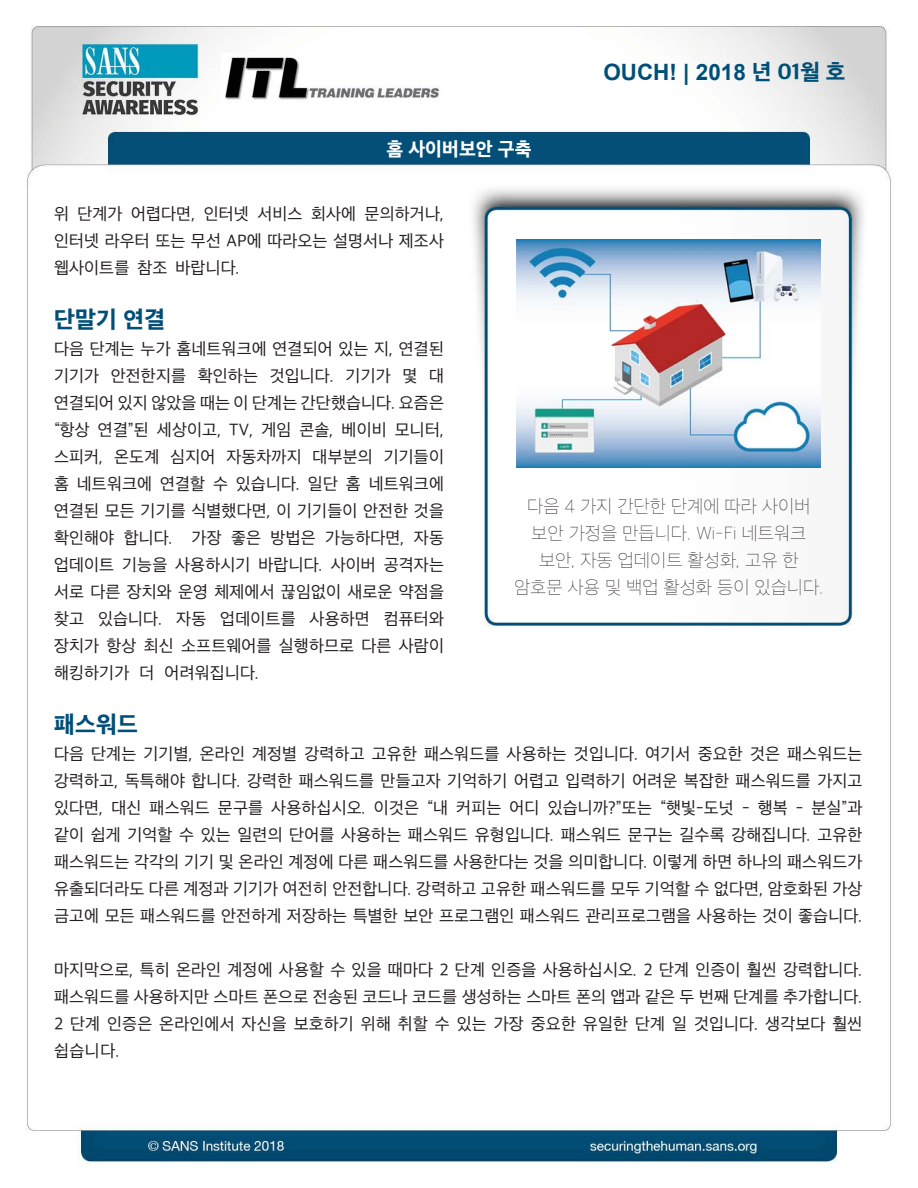
<style>
.page{position:relative;width:918px;height:1188px;background:#fff}
.page>*{position:absolute;margin:0;border:0;box-sizing:border-box;transform-origin:0 0}
.MainText{font:800 24px "Apple SD Gothic Neo";letter-spacing:.01em;color:#024e77}
.t1{font:700 22.5px "Arial";color:#004f77}
.t2{font:800 19.5px "Apple SD Gothic Neo";color:#fff}
.t3{font:100 18.75px/27px "Apple SD Gothic Neo";color:#231f20;text-align:center}
.MainText-2{font:17.25px/27px "Apple SD Gothic Neo";letter-spacing:.01em;color:#231f20;text-align:right}
.s1{font-family:"Apple SD Gothic Neo";font-weight:800}
</style>
<div class="page">
<img style="left:26px;top:25px;width:865px;height:1139px">
<img style="left:516px;top:239px;width:304px;height:228px">
<p class="t2" style="left:386px;top:139px;width:147px">홈 사이버보안 구축</p>
<p class="MainText-2" style="left:54px;top:202px;width:16px">위</p>
<p class="MainText-2" style="left:54px;top:229px;width:392px">인터넷 라우터 또는 무선 AP에 따라오는 설명서나 제조사</p>
<p class="MainText-2" style="left:175px;top:256px;width:66px">바랍니다.</p>
<p class="MainText-2" style="left:77px;top:202px;width:47px">단계가</p>
<p class="MainText-2" style="left:131px;top:202px;width:66px">어렵다면,</p>
<p class="MainText-2" style="left:204px;top:202px;width:47px">인터넷</p>
<p class="MainText-2" style="left:257px;top:202px;width:47px">서비스</p>
<p class="MainText-2" style="left:311px;top:202px;width:47px">회사에</p>
<p class="MainText-2" style="left:365px;top:202px;width:81px">문의하거나,</p>
<p class="MainText-2" style="left:54px;top:256px;width:77px">웹사이트를</p>
<p class="MainText" style="left:54px;top:307px;width:113px">단말기 연결</p>
<p class="MainText-2" style="left:54px;top:337px;width:392px">다음 단계는 누가 홈네트워크에 연결되어 있는 지, 연결된 대</p>
<p class="MainText-2" style="left:137px;top:256px;width:32px">참조</p>
<p class="MainText-2" style="left:54px;top:364px;width:47px">기기가</p>
<p class="MainText-2" style="left:54px;top:391px;width:392px">연결되어 있지 않았을 때는 이 단계는 간단했습니다. 요즘은</p>
<p class="MainText-2" style="left:395px;top:418px;width:51px">모니터,</p>
<p class="MainText-2" style="left:111px;top:364px;width:77px">안전한지를</p>
<p class="MainText-2" style="left:198px;top:364px;width:62px">확인하는</p>
<p class="MainText-2" style="left:270px;top:364px;width:66px">것입니다.</p>
<p class="MainText-2" style="left:346px;top:364px;width:47px">기기가</p>
<p class="MainText-2" style="left:402px;top:364px;width:16px">몇</p>
<p class="MainText-2" style="left:54px;top:418px;width:37px">“항상</p>
<p class="MainText-2" style="left:98px;top:418px;width:52px">연결 된”</p>
<p class="MainText-2" style="left:157px;top:418px;width:66px">세상이고,</p>
<p class="MainText-2" style="left:261px;top:418px;width:32px">게임</p>
<p class="MainText-2" style="left:342px;top:418px;width:47px">베이비</p>
<p class="MainText-2" style="left:299px;top:418px;width:36px">콘솔,</p>
<p class="MainText-2" style="left:229px;top:418px;width:25px">TV,</p>
<p class="MainText-2" style="left:54px;top:445px;width:51px">스피커,</p>
<p class="MainText-2" style="left:114px;top:445px;width:47px">온도계</p>
<p class="MainText-2" style="left:170px;top:445px;width:47px">심지어</p>
<p class="MainText-2" style="left:226px;top:445px;width:77px">자동차까지</p>
<p class="MainText-2" style="left:313px;top:445px;width:62px">대부분의</p>
<p class="MainText-2" style="left:384px;top:445px;width:62px">기기들이</p>
<h2 class="t1" style="left:603px;top:57px;width:243px">OUCH! | 2018 <span class="s1">년 01월 호</span></h2>
<p class="MainText-2" style="left:77px;top:472px;width:77px">네트워크에</p>
<p class="MainText-2" style="left:160px;top:472px;width:47px">연결할</p>
<p class="MainText-2" style="left:236px;top:472px;width:66px">있습니다.</p>
<p class="MainText-2" style="left:308px;top:472px;width:32px">일단</p>
<p class="MainText-2" style="left:369px;top:472px;width:77px">네트워크에</p>
<p class="MainText-2" style="left:54px;top:472px;width:16px">홈</p>
<p class="MainText-2" style="left:54px;top:499px;width:392px">연결된 모든 기기를 식별했다면 이, 기기들이 안전한 것을</p>
<p class="MainText-2" style="left:414px;top:526px;width:32px">자동</p>
<p class="MainText-2" style="left:346px;top:472px;width:16px">홈</p>
<p class="MainText-2" style="left:213px;top:472px;width:16px">수</p>
<p class="t3" style="left:514px;top:494px;width:311px">다음 4 가지 간단한 단계에 따라 사이버 보안 가정을 만듭니다. Wi-Fi 네트워크 보안, 자동 업데이트 활성화, 고유 한 암호문 사용 및 백업 활성화 등이 있습니다.</p>
<p class="MainText-2" style="left:54px;top:526px;width:62px">확인해야</p>
<p class="MainText-2" style="left:124px;top:526px;width:51px">합니다.</p>
<p class="MainText-2" style="left:192px;top:526px;width:32px">가장</p>
<p class="MainText-2" style="left:271px;top:526px;width:47px">방법은</p>
<p class="MainText-2" style="left:325px;top:526px;width:81px">가능하다면,</p>
<p class="MainText-2" style="left:231px;top:526px;width:32px">좋은</p>
<p class="MainText-2" style="left:54px;top:553px;width:62px">업데이트</p>
<p class="MainText-2" style="left:54px;top:580px;width:392px">서로 다른 장치와 운영 체제에서 끊임없이 새로운 약점을</p>
<p class="MainText-2" style="left:384px;top:607px;width:62px">컴퓨터와</p>
<p class="MainText-2" style="left:122px;top:553px;width:47px">기능을</p>
<p class="MainText-2" style="left:175px;top:553px;width:77px">사용하시기</p>
<p class="MainText-2" style="left:258px;top:553px;width:66px">바랍니다.</p>
<p class="MainText-2" style="left:331px;top:553px;width:47px">사이버</p>
<p class="MainText-2" style="left:384px;top:553px;width:62px">공격자는</p>
<p class="MainText-2" style="left:54px;top:607px;width:32px">찾고</p>
<p class="MainText-2" style="left:54px;top:634px;width:392px">장치가 항상 최신 소프트웨어를 실행하므로 다른 사람이</p>
<p class="MainText-2" style="left:165px;top:661px;width:96px">어려워집니다.</p>
<p class="MainText-2" style="left:98px;top:607px;width:66px">있습니다.</p>
<p class="MainText-2" style="left:176px;top:607px;width:32px">자동</p>
<p class="MainText-2" style="left:220px;top:607px;width:77px">업데이트를</p>
<p class="MainText-2" style="left:310px;top:607px;width:62px">사용하면</p>
<p class="MainText-2" style="left:54px;top:661px;width:77px">해킹하기가</p>
<p class="MainText" style="left:54px;top:712px;width:85px">패스워드</p>
<p class="MainText-2" style="left:54px;top:742px;width:810px">다음 단계는 기기별, 온라인 계정별 강력하고 고유한 패스워드를 사용하는 것입니다. 여기서 중요한 것은 패스워드는 강력하고, 독특해야 합니다. 강력한 패스워드를 만들고자 기억하기 어렵고 입력하기 어려운 복잡한 패스워드를 가지고 분실 과”</p>
<p class="MainText-2" style="left:140px;top:661px;width:16px">더</p>
<p class="MainText-2" style="left:427px;top:796px;width:22px">“내</p>
<p class="MainText-2" style="left:660px;top:796px;width:75px">“햇빛-도넛</p>
<p class="MainText-2" style="left:54px;top:796px;width:810px;text-align:left">있다면,<br>같이 쉽게 기억할 수 있는 일련의 단어를 사용하는 패스워드 유형입니다. 패스워드 문구는 길수록 강해집니다. 고유한 패스워드는 각각의 기기 및 온라인 계정에 다른 패스워드를 사용한다는 것을 의미합니다. 이렇게 하면 하나의 패스워드가 유출되더라도 다른 계정과 기기가 여전히 안전합니다. 강력하고 고유한 패스워드를 모두 기억할 수 없다면, 암호화된 가상 금고에 모든 패스워드를 안전하게 저장하는 특별한 보안 프로그램인 패스워드 관리프로그램을 사용하는 것이 좋습니다.</p>
<p class="MainText-2" style="left:54px;top:958px;width:810px;text-align:justify">마지막으로, 특히 온라인 계정에 사용할 수 있을 때마다 2 단계 인증을 사용하십시오 2. 단계 인증이 훨씬 강력합니다. 패스워드를 사용하지만 스마트 폰으로 전송된 코드나 코드를 생성하는 스마트 폰의 앱과 같은 두 번째 단계를 추가합니다.<br>2 단계 인증은 온라인에서 자신을 보호하기 위해 취할 수 있는 가장 중요한 유일한 단계 일 것입니다. 생각보다 훨씬 쉽습니다.</p>
<p class="MainText-2" style="left:111px;top:796px;width:32px">대신</p>
<p class="MainText-2" style="left:150px;top:796px;width:62px">패스워드</p>
<p class="MainText-2" style="left:271px;top:796px;width:96px">사용하십시오.</p>
<p class="MainText-2" style="left:374px;top:796px;width:47px">이것은</p>
<p class="MainText-2" style="left:456px;top:796px;width:47px">커피는</p>
<p class="MainText-2" style="left:510px;top:796px;width:32px">어디</p>
<p class="MainText-2" style="left:548px;top:796px;width:106px">있습니까?”또는</p>
<p class="MainText-2" style="left:758px;top:796px;width:32px">행복</p>
<p class="MainText-2" style="left:218px;top:796px;width:47px">문구를</p>
<p class="MainText-2" style="left:742px;top:796px;width:9px">-</p>
<p class="MainText-2" style="left:796px;top:796px;width:9px">-</p>
</div>
